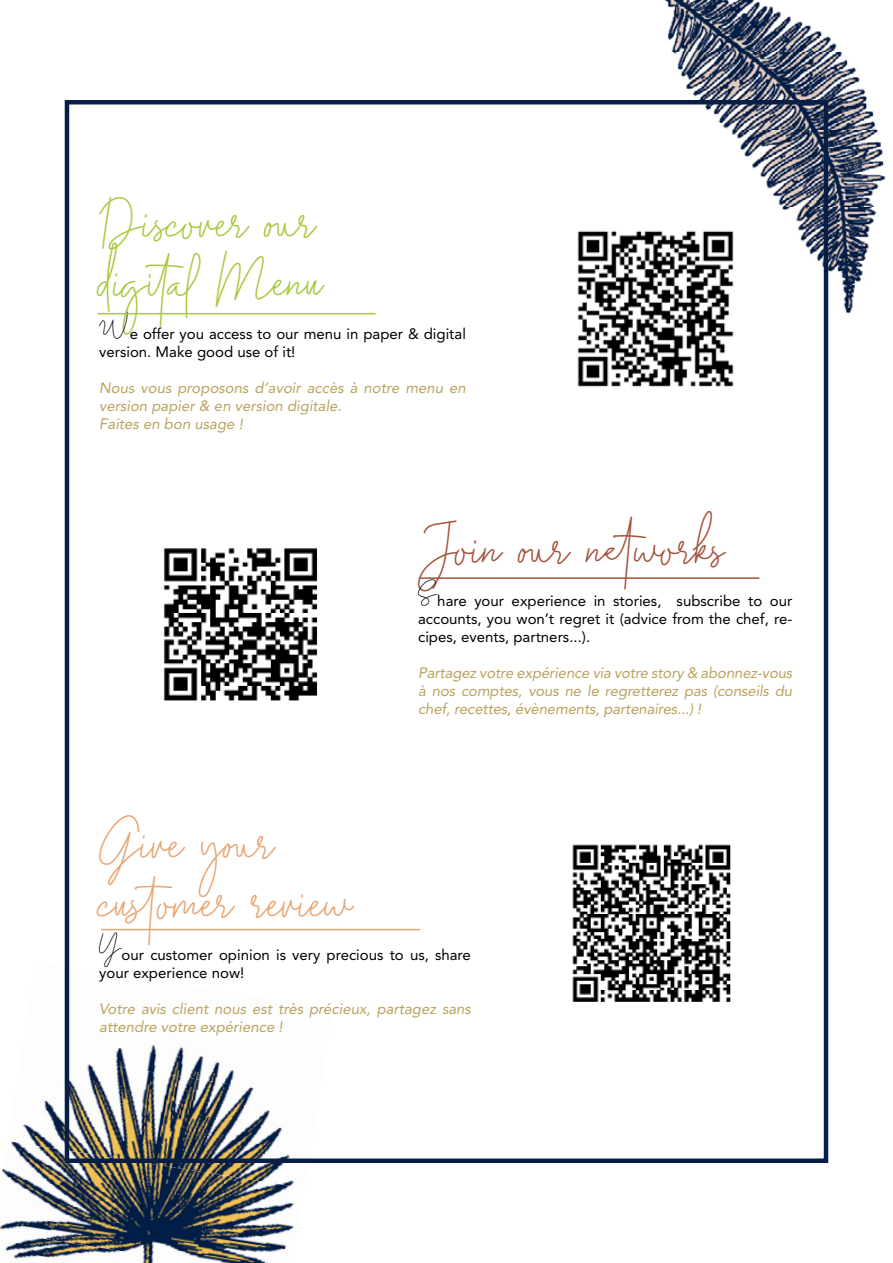
<style>
.page{position:relative;width:893px;height:1263px;background:#fff}
.page>*{position:absolute;margin:0;border:0;box-sizing:border-box;transform-origin:0 0}
.t1{font:49.5px/59.4px "Midnight Signature";color:#e8a471}
.t2{font:49.5px/59.4px "Midnight Signature";color:#a7c83c}
.t3{font:49.5px "Midnight Signature";color:#a15137}
.t4{font:italic 15px/18px "Avenir LT Std";color:#baa35d}
.t5{font:15px/18px "Avenir LT Std";color:#000}
.s1{font-family:"Midnight Signature";font-size:24px}
</style>
<div class="page">
<img style="left:13px;top:1051px;width:269px;height:90px">
<img style="left:0;top:1141px;width:294px;height:122px">
<img style="left:0;top:1232px;width:196px;height:31px">
<img style="left:664px;top:0;width:222px;height:339px">
<hr style="left:420px;top:577px;width:339px;height:2px;background:#a15137">
<hr style="left:101px;top:929px;width:319px;height:1px;background:#e8a471">
<hr style="left:98px;top:313px;width:278px;height:1px;background:#a7c83c">
<div style="left:65px;top:100px;width:763px;height:1063px;border:4px solid #071e47"></div>
<img style="left:572px;top:844px;width:159px;height:158px">
<img style="left:163px;top:548px;width:155px;height:153px">
<img style="left:577px;top:223px;width:164px;height:164px">
<h1 class="t2" style="left:99px;top:204px;width:226px">Discover our digital Menu</h1>
<p class="t5" style="left:99px;top:325px;width:368px"><span class="s1">W</span>e offer you access to our menu in paper &amp; digital version. Make good use of it!</p>
<p class="t4" style="left:99px;top:379px;width:368px">Nous vous proposons d’avoir accès à notre menu en version papier &amp; en version digitale.<br>Faites en bon usage !</p>
<h1 class="t3" style="left:418px;top:531px;width:309px">Join our networks</h1>
<p class="t5" style="left:418px;top:592px;width:376px;text-align:justify"><span class="s1">S</span>hare your experience in stories, subscribe to our accounts, you won’t regret it (advice from the chef, re&shy;cipes, events, partners...).</p>
<p class="t4" style="left:418px;top:664px;width:376px;text-align:justify">Partagez votre expérience via votre story &amp; abonnez-vous à nos comptes, vous ne le regretterez pas (conseils du chef, recettes, évènements, partenaires...) !</p>
<h1 class="t1" style="left:99px;top:825px;width:255px">Give your customer review</h1>
<p class="t5" style="left:99px;top:946px;width:373px"><span class="s1">Y</span>our customer opinion is very precious to us, share your experience now!</p>
<p class="t4" style="left:99px;top:1000px;width:373px">Votre avis client nous est très précieux, partagez sans attendre votre expérience !</p>
</div>
